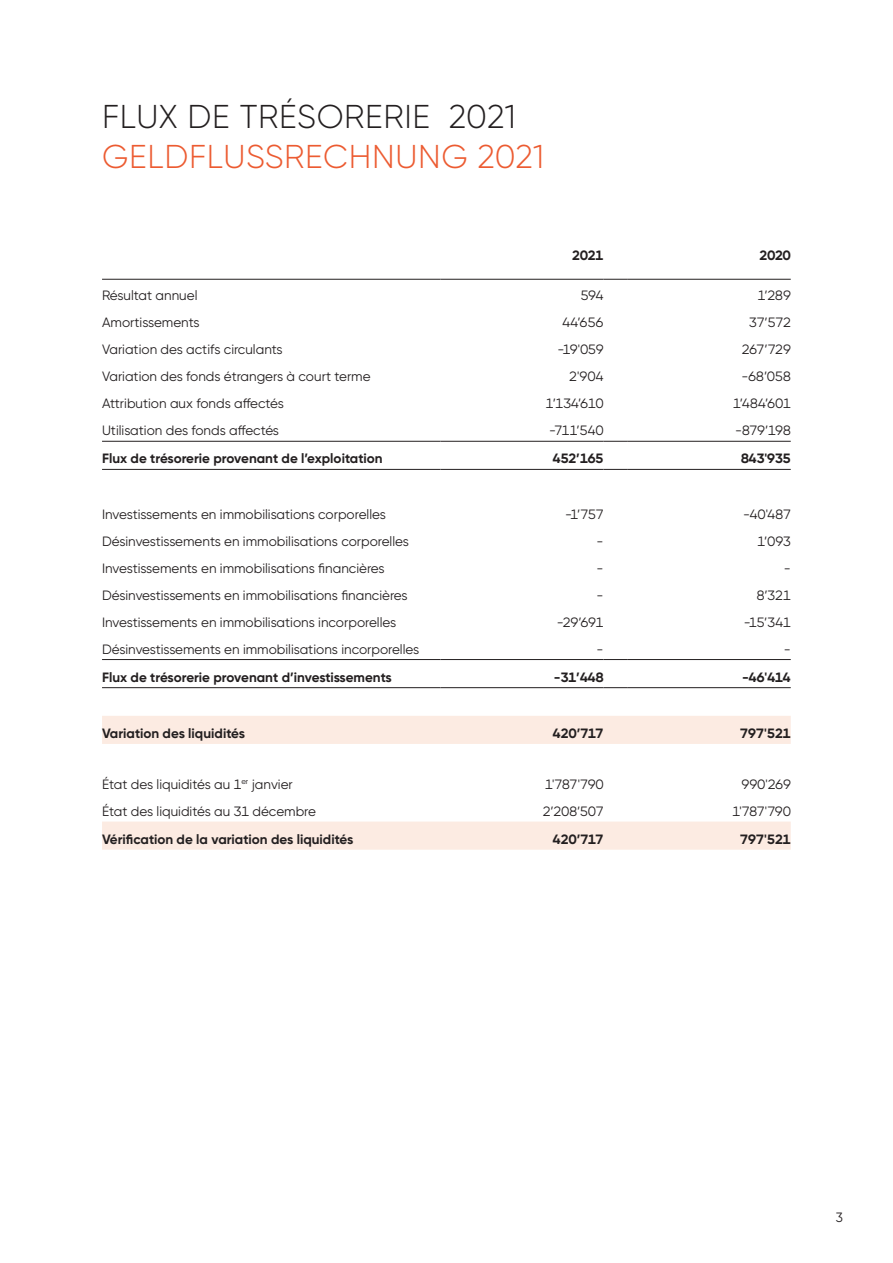
<style>
.page{position:relative;width:893px;height:1263px;background:#fff}
.page>*{position:absolute;margin:0;border:0;box-sizing:border-box;transform-origin:0 0}
.t1{font:300 33px/39.6px "Gilroy";letter-spacing:.02em;color:#ec5b31}
.t2{font:13.5px "Gilroy";color:#231f20}
.t3{font:700 13.5px "Gilroy";color:#231f20}
.t4{font:12px "Gilroy";color:#231f20}
.s1{color:#231f20}
</style>
<div class="page">
<svg style="left:102px;top:716px;width:689px;height:134px"></svg>
<hr style="left:102px;top:441px;width:339px;height:1px;background:#231f20">
<hr style="left:441px;top:441px;width:162px;height:1px;background:#231f20">
<svg style="left:603px;top:441px;width:25px;height:1px"></svg>
<hr style="left:628px;top:441px;width:163px;height:1px;background:#231f20">
<hr style="left:102px;top:469px;width:339px;height:1px;background:#231f20">
<hr style="left:441px;top:469px;width:162px;height:1px;background:#231f20">
<svg style="left:603px;top:469px;width:25px;height:1px"></svg>
<hr style="left:628px;top:469px;width:163px;height:1px;background:#231f20">
<hr style="left:102px;top:659px;width:339px;height:1px;background:#231f20">
<hr style="left:441px;top:659px;width:162px;height:1px;background:#231f20">
<svg style="left:603px;top:659px;width:25px;height:1px"></svg>
<hr style="left:628px;top:659px;width:163px;height:1px;background:#231f20">
<hr style="left:102px;top:687px;width:339px;height:1px;background:#231f20">
<hr style="left:441px;top:687px;width:162px;height:1px;background:#231f20">
<svg style="left:603px;top:687px;width:25px;height:1px"></svg>
<hr style="left:628px;top:687px;width:163px;height:1px;background:#231f20">
<hr style="left:102px;top:279px;width:339px;height:1px;background:#231f20">
<hr style="left:441px;top:279px;width:162px;height:1px;background:#231f20">
<svg style="left:603px;top:279px;width:25px;height:1px"></svg>
<hr style="left:628px;top:279px;width:163px;height:1px;background:#231f20">
<p class="t1" style="left:102px;top:97px;width:444px"><span class="s1">FLUX DE TRÉSORERIE 2021<br></span>GELDFLUSSRECHNUNG 2021</p>
<p class="t3" style="left:572px;top:247px;width:33px">2021</p>
<p class="t3" style="left:759px;top:247px;width:33px">2020</p>
<p class="t2" style="left:102px;top:287px;width:97px">Résultat annuel</p>
<p class="t2" style="left:581px;top:287px;width:24px">594</p>
<p class="t2" style="left:758px;top:287px;width:34px">1’289</p>
<p class="t2" style="left:102px;top:314px;width:99px">Amortissements</p>
<p class="t2" style="left:562px;top:314px;width:42px">44’656</p>
<p class="t2" style="left:749px;top:314px;width:43px">37’572</p>
<p class="t2" style="left:102px;top:341px;width:182px">Variation des actifs circulants</p>
<p class="t2" style="left:557px;top:341px;width:48px">-19'059</p>
<p class="t2" style="left:742px;top:341px;width:50px">267’729</p>
<p class="t2" style="left:102px;top:368px;width:270px">Variation des fonds étrangers à court terme</p>
<p class="t2" style="left:569px;top:368px;width:36px">2'904</p>
<p class="t2" style="left:741px;top:368px;width:51px">-68’058</p>
<p class="t2" style="left:102px;top:395px;width:184px">Attribution aux fonds affectés</p>
<p class="t2" style="left:546px;top:395px;width:59px">1’134’610</p>
<p class="t2" style="left:733px;top:395px;width:59px">1’484’601</p>
<p class="t2" style="left:102px;top:422px;width:179px">Utilisation des fonds affectés</p>
<p class="t2" style="left:549px;top:422px;width:56px">-711’540</p>
<p class="t2" style="left:735px;top:422px;width:57px">-879’198</p>
<p class="t3" style="left:102px;top:450px;width:282px">Flux de trésorerie provenant de l’exploitation</p>
<p class="t3" style="left:553px;top:450px;width:52px">452’165</p>
<p class="t3" style="left:741px;top:450px;width:51px">843'935</p>
<p class="t2" style="left:102px;top:505px;width:285px">Investissements en immobilisations corporelles</p>
<p class="t2" style="left:565px;top:505px;width:40px">-1’757</p>
<p class="t2" style="left:743px;top:505px;width:49px">-40'487</p>
<p class="t2" style="left:102px;top:532px;width:308px">Désinvestissements en immobilisations corporelles</p>
<p class="t2" style="left:596px;top:532px;width:9px">-</p>
<p class="t2" style="left:757px;top:532px;width:35px">1’093</p>
<p class="t2" style="left:102px;top:559px;width:284px">Investissements en immobilisations financières</p>
<p class="t2" style="left:596px;top:559px;width:9px">-</p>
<p class="t2" style="left:784px;top:559px;width:9px">-</p>
<p class="t2" style="left:102px;top:586px;width:307px">Désinvestissements en immobilisations financières</p>
<p class="t2" style="left:596px;top:586px;width:9px">-</p>
<p class="t2" style="left:757px;top:586px;width:36px">8’321</p>
<p class="t2" style="left:102px;top:613px;width:296px">Investissements en immobilisations incorporelles</p>
<p class="t2" style="left:557px;top:613px;width:48px">-29’691</p>
<p class="t2" style="left:744px;top:613px;width:49px">-15’341</p>
<p class="t2" style="left:102px;top:640px;width:319px">Désinvestissements en immobilisations incorporelles</p>
<p class="t2" style="left:596px;top:640px;width:9px">-</p>
<p class="t2" style="left:784px;top:640px;width:9px">-</p>
<p class="t3" style="left:102px;top:668px;width:291px">Flux de trésorerie provenant d’investissements</p>
<p class="t3" style="left:554px;top:668px;width:51px">-31’448</p>
<p class="t3" style="left:742px;top:668px;width:50px">-46'414</p>
<p class="t3" style="left:102px;top:725px;width:145px">Variation des liquidités</p>
<p class="t3" style="left:553px;top:725px;width:52px">420’717</p>
<p class="t3" style="left:740px;top:725px;width:52px">797'521</p>
<p class="t2" style="left:102px;top:775px;width:192px">État des liquidités au 1<sup>er</sup> janvier</p>
<p class="t2" style="left:545px;top:776px;width:60px">1'787'790</p>
<p class="t2" style="left:741px;top:776px;width:51px">990'269</p>
<p class="t2" style="left:102px;top:803px;width:215px">État des liquidités au 31 décembre</p>
<p class="t2" style="left:543px;top:803px;width:62px">2’208’507</p>
<p class="t2" style="left:732px;top:803px;width:60px">1'787'790</p>
<p class="t3" style="left:102px;top:830px;width:253px">Vérification de la variation des liquidités</p>
<p class="t3" style="left:553px;top:830px;width:52px">420’717</p>
<p class="t3" style="left:740px;top:830px;width:52px">797'521</p>
<p class="t2" style="left:836px;top:1209px;width:9px">3</p>
<p class="t4" style="left:836px;top:1210px;width:8px">6</p>
</div>
